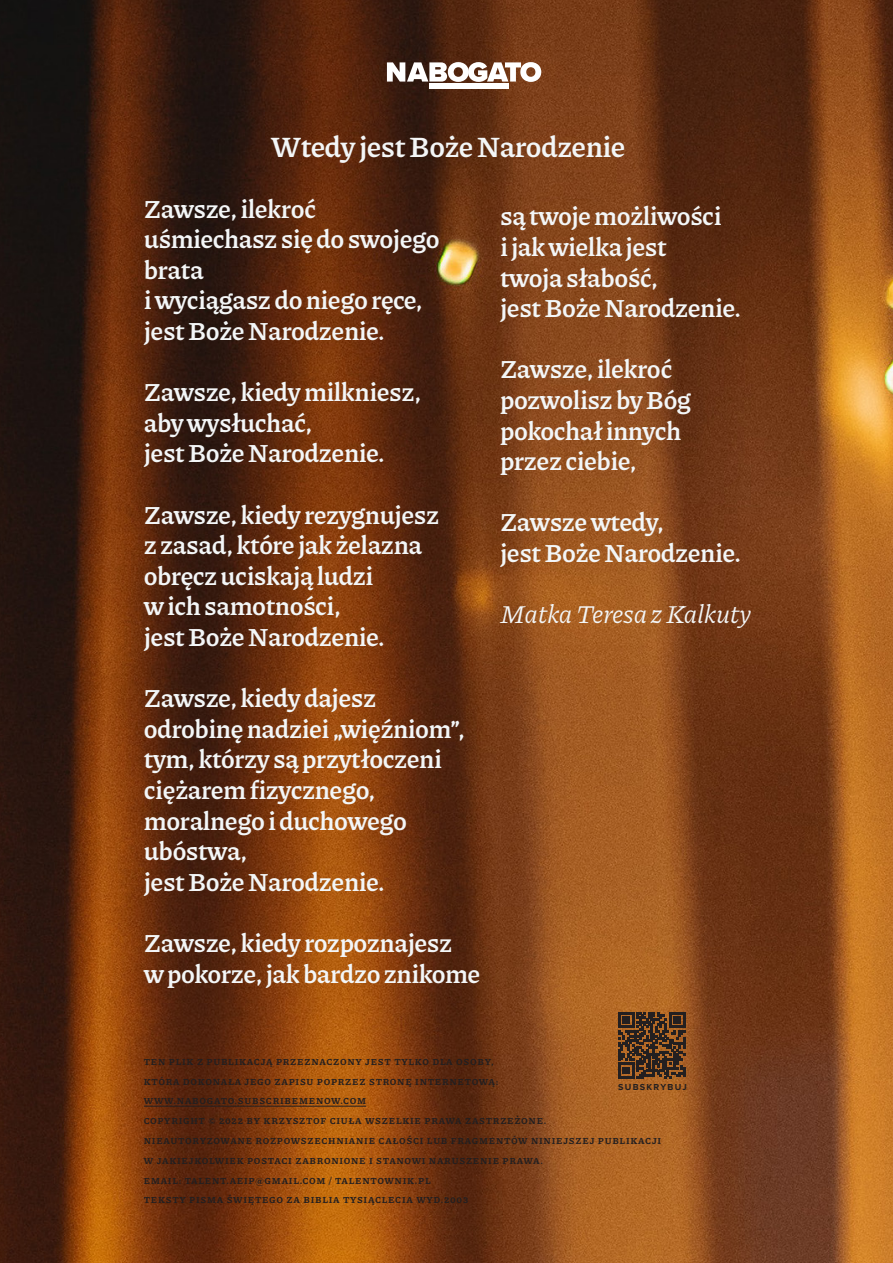
<style>
.page{position:relative;width:893px;height:1263px;background:#fff}
.page>*{position:absolute;margin:0;border:0;box-sizing:border-box;transform-origin:0 0}
.Subheading{font:700 28.8px "Piazzolla";letter-spacing:-.02em;color:#f3f6f7}
.Subheading-2{font:700 25.5px/30.6px "Piazzolla";letter-spacing:-.02em;color:#f3f6f7}
.Subheading-3{font:italic 25.5px "Piazzolla";letter-spacing:-.02em;color:#f3f6f7}
.Story_Heading{font:800 9px/19.8px "Piazzolla";letter-spacing:.08em;color:#231f20}
.Story_Heading-2{font:700 9px "Proxima Nova";letter-spacing:.14em;color:#231f20}
</style>
<div class="page">
<img style="left:0;top:0;width:893px;height:1263px">
<svg style="left:387px;top:62px;width:154px;height:20px"></svg>
<div style="left:429px;top:84px;width:80px;height:5px;background:#fff"></div>
<hr style="left:144px;top:1106px;width:222px;height:1px;background:#231f20">
<svg style="left:618px;top:1012px;width:67px;height:67px;background:#533722"></svg>
<p class="Subheading" style="left:271px;top:130px;width:356px">Wtedy jest Boże Narodzenie</p>
<p class="Subheading-2" style="left:144px;top:193px;width:174px">Zawsze, ilekroć</p>
<p class="Subheading-2" style="left:144px;top:224px;width:297px">uśmiechasz się do swojego brata</p>
<p class="Subheading-2" style="left:144px;top:285px;width:280px">i wyciągasz do niego ręce,</p>
<p class="Subheading-2" style="left:144px;top:315px;width:243px">jest Boże Narodzenie.</p>
<p class="Subheading-2" style="left:144px;top:377px;width:279px">Zawsze, kiedy milkniesz,</p>
<p class="Subheading-2" style="left:144px;top:407px;width:170px">aby wysłuchać,</p>
<p class="Subheading-2" style="left:144px;top:438px;width:243px">jest Boże Narodzenie.</p>
<p class="Subheading-2" style="left:144px;top:499px;width:297px">Zawsze, kiedy rezygnujesz</p>
<p class="Subheading-2" style="left:144px;top:530px;width:280px">z zasad, które jak żelazna</p>
<p class="Subheading-2" style="left:144px;top:560px;width:231px">obręcz uciskają ludzi</p>
<p class="Subheading-2" style="left:144px;top:591px;width:199px">w ich samotności,</p>
<p class="Subheading-2" style="left:144px;top:621px;width:243px">jest Boże Narodzenie.</p>
<p class="Subheading-2" style="left:144px;top:683px;width:234px">Zawsze, kiedy dajesz</p>
<p class="Subheading-2" style="left:144px;top:713px;width:323px">odrobinę nadziei „więźniom”,</p>
<p class="Subheading-2" style="left:144px;top:744px;width:299px">tym, którzy są przytłoczeni</p>
<p class="Subheading-2" style="left:144px;top:774px;width:233px">ciężarem fizycznego,</p>
<p class="Subheading-2" style="left:144px;top:805px;width:265px">moralnego i duchowego</p>
<p class="Subheading-2" style="left:144px;top:836px;width:105px">ubóstwa,</p>
<p class="Subheading-2" style="left:144px;top:866px;width:243px">jest Boże Narodzenie.</p>
<p class="Subheading-2" style="left:144px;top:927px;width:310px">Zawsze, kiedy rozpoznajesz</p>
<p class="Subheading-2" style="left:144px;top:958px;width:338px">w pokorze, jak bardzo znikome</p>
<p class="Subheading-2" style="left:500px;top:201px;width:223px">są twoje możliwości</p>
<p class="Subheading-2" style="left:500px;top:231px;width:168px">i jak wielka jest</p>
<p class="Subheading-2" style="left:500px;top:262px;width:159px">twoja słabość,</p>
<p class="Subheading-2" style="left:500px;top:293px;width:243px">jest Boże Narodzenie.</p>
<p class="Subheading-2" style="left:500px;top:354px;width:174px">Zawsze, ilekroć</p>
<p class="Subheading-2" style="left:500px;top:384px;width:193px">pozwolisz by Bóg</p>
<p class="Subheading-2" style="left:500px;top:415px;width:183px">pokochał innych</p>
<p class="Subheading-2" style="left:500px;top:446px;width:138px">przez ciebie,</p>
<p class="Subheading-2" style="left:500px;top:507px;width:165px">Zawsze wtedy,</p>
<p class="Subheading-2" style="left:500px;top:537px;width:243px">jest Boże Narodzenie.</p>
<p class="Subheading-3" style="left:500px;top:599px;width:252px">Matka Teresa z Kalkuty</p>
<p class="Story_Heading" style="left:144px;top:1052px;width:356px">TEN PLIK Z PUBLIKACJĄ PRZEZNACZONY JEST TYLKO DLA OSOBY,<br>KTÓRA DOKONAŁA JEGO ZAPISU POPRZEZ STRONĘ INTERNETOWĄ:</p>
<p class="Story_Heading" style="left:144px;top:1091px;width:224px">WWW.NABOGATO.SUBSCRIBEMENOW.COM</p>
<p class="Story_Heading" style="left:144px;top:1111px;width:404px">COPYRIGHT © 2022 BY KRZYSZTOF CIUŁA WSZELKIE PRAWA ZASTRZEŻONE.</p>
<p class="Story_Heading" style="left:144px;top:1131px;width:519px">NIEAUTORYZOWANE ROZPOWSZECHNIANIE CAŁOŚCI LUB FRAGMENTÓW NINIEJSZEJ PUBLIKACJI</p>
<p class="Story_Heading" style="left:144px;top:1151px;width:401px">W JAKIEJKOLWIEK POSTACI ZABRONIONE I STANOWI NARUSZENIE PRAWA.</p>
<p class="Story_Heading" style="left:144px;top:1170px;width:288px">EMAIL: TALENT.AEIP@GMAIL.COM / TALENTOWNIK.PL</p>
<p class="Story_Heading" style="left:144px;top:1190px;width:326px">TEKSTY PISMA ŚWIĘTEGO ZA BIBLIA TYSIĄCLECIA WYD.2003</p>
<p class="Story_Heading-2" style="left:618px;top:1083px;width:70px">SUBSKRYBUJ</p>
</div>
